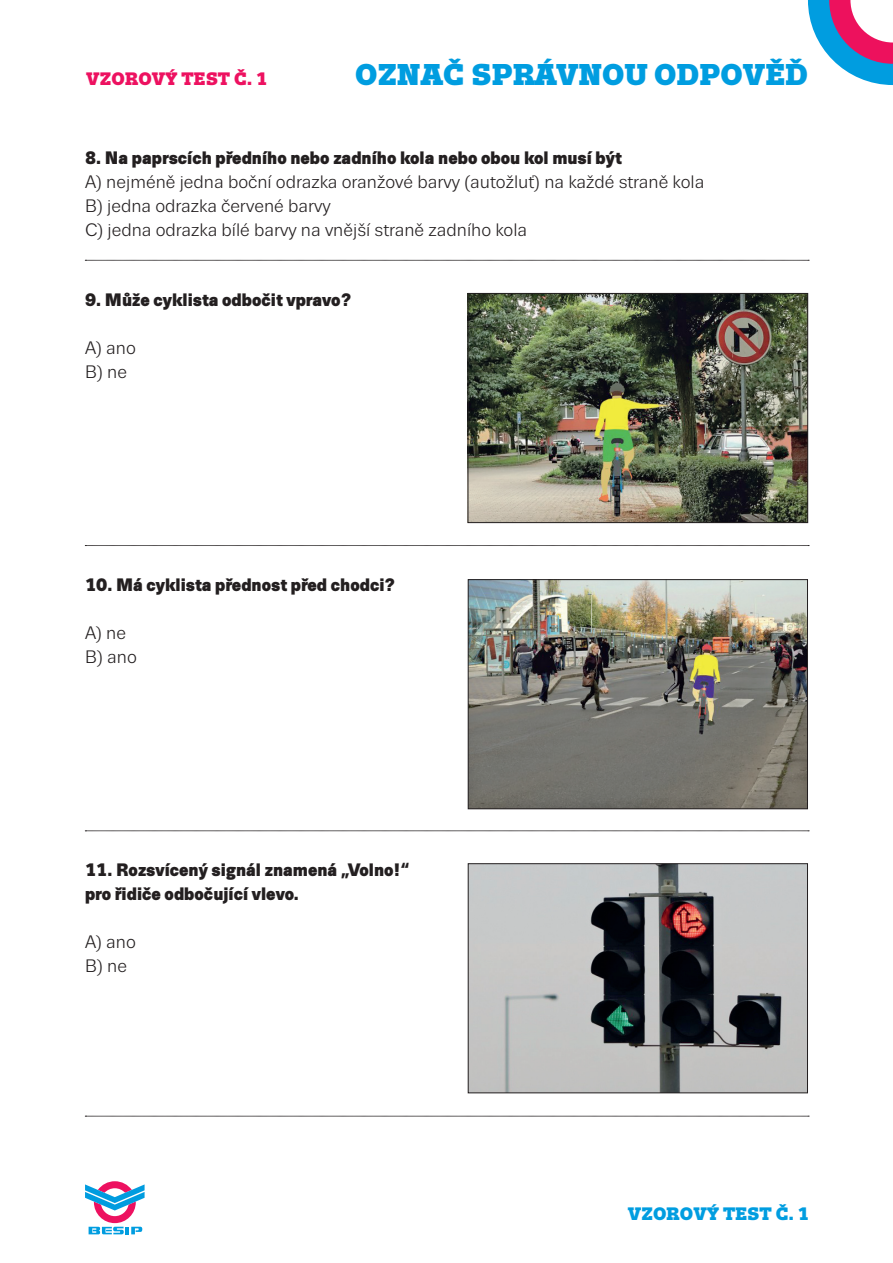
<style>
.page{position:relative;width:893px;height:1263px;background:#fff}
.page>*{position:absolute;margin:0;border:0;box-sizing:border-box;transform-origin:0 0}
.t1{font:900 30px "Trivia Slab";letter-spacing:.01em;color:#009de0}
.t2{font:900 18px/24px "Trivia Sans";color:#231f20}
.t3{font:18px/24px "Trivia Sans";color:#231f20}
.t4{font:900 18px "Trivia Slab";letter-spacing:.01em;color:#009de0}
.t5{font:900 18px "Trivia Slab";letter-spacing:.01em;color:#ed1160}
</style>
<div class="page">
<svg style="left:85px;top:260px;width:724px;height:1px"></svg>
<svg style="left:85px;top:545px;width:724px;height:1px"></svg>
<svg style="left:85px;top:830px;width:724px;height:1px"></svg>
<svg style="left:85px;top:1116px;width:724px;height:1px"></svg>
<img style="left:470px;top:581px;width:336px;height:226px">
<div style="left:468px;top:579px;width:340px;height:230px;border:1px solid #231f20"></div>
<img style="left:470px;top:865px;width:336px;height:226px">
<div style="left:468px;top:863px;width:340px;height:230px;border:1px solid #231f20"></div>
<svg style="left:85px;top:1181px;width:60px;height:53px"></svg>
<svg style="left:808px;top:0;width:85px;height:85px"></svg>
<img style="left:470px;top:295px;width:336px;height:226px">
<div style="left:468px;top:293px;width:340px;height:230px;border:1px solid #231f20"></div>
<p class="t5" style="left:86px;top:69px;width:183px">VZOROVÝ TEST Č. 1</p>
<h1 class="t1" style="left:355px;top:58px;width:454px">OZNAČ SPRÁVNOU ODPOVĚĎ</h1>
<p class="t2" style="left:85px;top:147px;width:538px">8. Na paprscích předního nebo zadního kola nebo obou kol musí být</p>
<p class="t3" style="left:85px;top:171px;width:621px">A) nejméně jedna boční odrazka oranžové barvy (autožluť) na každé straně kola<br>B) jedna odrazka červené barvy<br>C) jedna odrazka bílé barvy na vnější straně zadního kola</p>
<p class="t2" style="left:85px;top:288px;width:268px">9. Může cyklista odbočit vpravo?</p>
<p class="t3" style="left:85px;top:336px;width:53px">A) ano<br>B) ne</p>
<p class="t2" style="left:85px;top:573px;width:312px">10. Má cyklista přednost před chodci?</p>
<p class="t3" style="left:85px;top:621px;width:53px">A) ne<br>B) ano</p>
<p class="t2" style="left:85px;top:859px;width:326px">11. Rozsvícený signál znamená „Volno!“ pro řidiče odbočující vlevo.</p>
<p class="t3" style="left:85px;top:930px;width:53px">A) ano<br>B) ne</p>
<p class="t4" style="left:628px;top:1204px;width:183px">VZOROVÝ TEST Č. 1</p>
</div>
